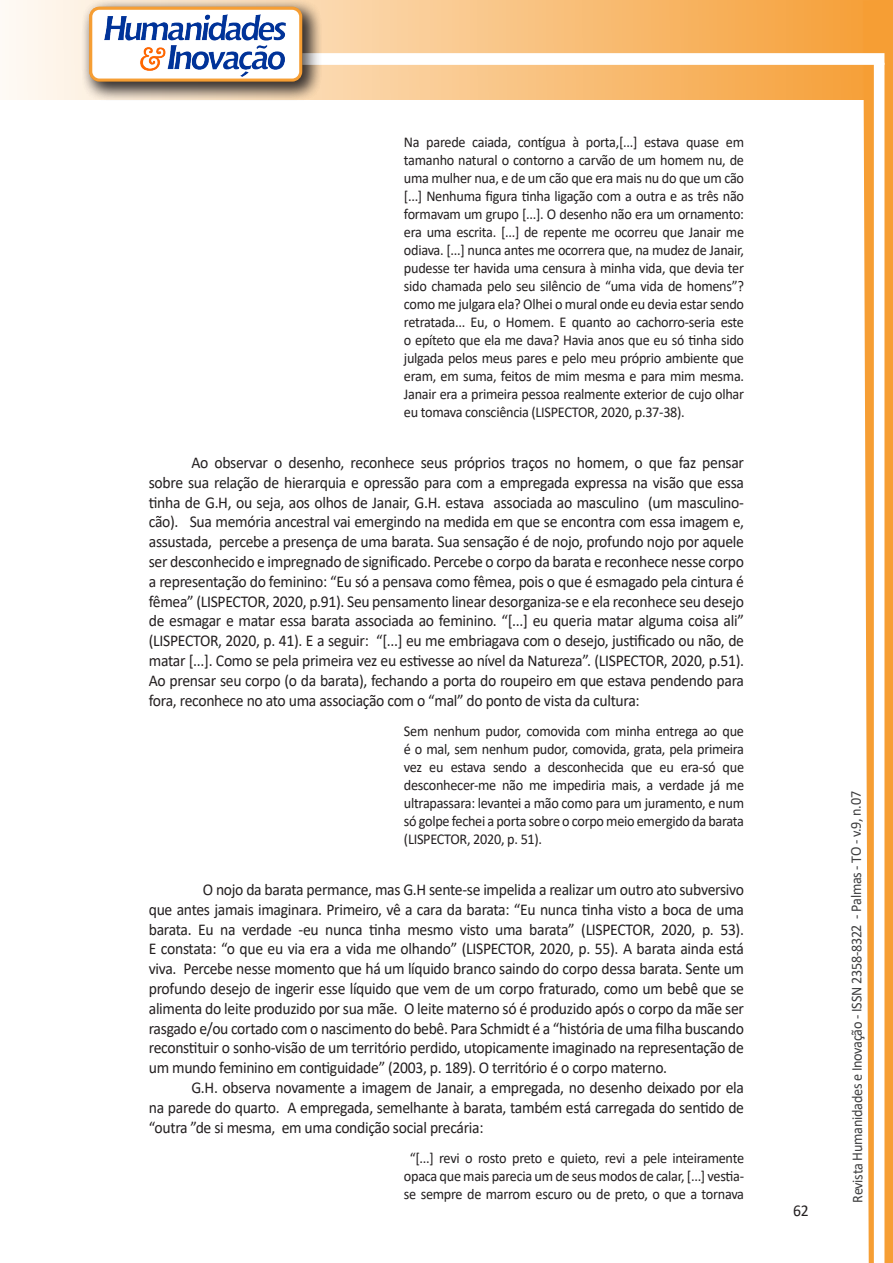
<style>
.page{position:relative;width:893px;height:1263px;background:#fff}
.page>*{position:absolute;margin:0;border:0;box-sizing:border-box;transform-origin:0 0}
.texto{font:16.5px/19.8px "Calibri";letter-spacing:-.02em;color:#231f20;text-align:justify;scale:.95 1}
.citacao{font:15px/18px "Calibri";letter-spacing:-.02em;color:#231f20;text-align:justify;scale:.95 1}
.t1{font:15px "Calibri";letter-spacing:-.025em;color:#3e3e3f;scale:.95 1}
</style>
<div class="page">
<svg style="left:5px;top:0;width:858px;height:100px;background:#f9c484"></svg>
<div style="left:302px;top:53px;width:582px;height:12px;background:#fff;border:2px solid #fff"></div>
<svg style="left:863px;top:0;width:30px;height:1263px"></svg>
<div style="left:81px;top:0;width:241px;height:102px;background:#231f20;opacity:.75"></div>
<div style="left:91px;top:8px;width:210px;height:72px;background:#fff;border-radius:9px"></div>
<img style="left:104px;top:14px;width:181px;height:62px">
<div style="left:89px;top:7px;width:213px;height:75px;border:3px solid #f69e34;border-radius:9px"></div>
<p class="citacao" style="left:404px;top:133px;width:360px">Na parede caiada, contígua à porta,[...] estava quase em tamanho natural o contorno a carvão de um homem nu, de uma mulher nua, e de um cão que era mais nu do que um cão [...] Nenhuma figura tinha ligação com a outra e as três não formavam um grupo [...]. O desenho não era um ornamento: era uma escrita. [...] de repente me ocorreu que Janair me odiava. [...] nunca antes me ocorrera que, na mudez de Janair, pudesse ter havida uma censura à minha vida, que devia ter sido chamada pelo seu silêncio de “uma vida de homens”? como me julgara ela? Olhei o mural onde eu devia estar sendo retratada... Eu, o Homem. E quanto ao cachorro-seria este o epíteto que ela me dava? Havia anos que eu só tinha sido julgada pelos meus pares e pelo meu próprio ambiente que eram, em suma, feitos de mim mesma e para mim mesma.<br>Janair era a primeira pessoa realmente exterior de cujo olhar eu tomava consciência (LISPECTOR, 2020, p.37-38).</p>
<p class="texto" style="left:149px;top:452px;width:628px;text-indent:43px">Ao observar o desenho, reconhece seus próprios traços no homem, o que faz pensar sobre sua relação de hierarquia e opressão para com a empregada expressa na visão que essa tinha de G.H, ou seja, aos olhos de Janair, G.H. estava associada ao masculino (um masculino&shy;cão). Sua memória ancestral vai emergindo na medida em que se encontra com essa imagem e, assustada, percebe a presença de uma barata. Sua sensação é de nojo, profundo nojo por aquele ser desconhecido e impregnado de significado. Percebe o corpo da barata e reconhece nesse corpo a representação do feminino: “Eu só a pensava como fêmea, pois o que é esmagado pela cintura é fêmea” (LISPECTOR, 2020, p.91). Seu pensamento linear desorganiza-se e ela reconhece seu desejo de esmagar e matar essa barata associada ao feminino. “[...] eu queria matar alguma coisa ali” (LISPECTOR, 2020, p. 41). E a seguir: “[...] eu me embriagava com o desejo, justificado ou não, de matar [...]. Como se pela primeira vez eu estivesse ao nível da Natureza”. (LISPECTOR, 2020, p.51).<br>Ao prensar seu corpo (o da barata), fechando a porta do roupeiro em que estava pendendo para fora, reconhece no ato uma associação com o “mal” do ponto de vista da cultura:</p>
<p class="citacao" style="left:404px;top:722px;width:360px">Sem nenhum pudor, comovida com minha entrega ao que é o mal, sem nenhum pudor, comovida, grata, pela primeira vez eu estava sendo a desconhecida que eu era-só que desconhecer-me não me impediria mais, a verdade já me ultrapassara: levantei a mão como para um juramento, e num só golpe fechei a porta sobre o corpo meio emergido da barata (LISPECTOR, 2020, p. 51).</p>
<p class="texto" style="left:149px;top:879px;width:628px;text-indent:54px">O nojo da barata permance, mas G.H sente-se impelida a realizar um outro ato subversivo que antes jamais imaginara. Primeiro, vê a cara da barata: “Eu nunca tinha visto a boca de uma barata. Eu na verdade -eu nunca tinha mesmo visto uma barata” (LISPECTOR, 2020, p. 53).<br>E constata: “o que eu via era a vida me olhando” (LISPECTOR, 2020, p. 55). A barata ainda está viva. Percebe nesse momento que há um líquido branco saindo do corpo dessa barata. Sente um profundo desejo de ingerir esse líquido que vem de um corpo fraturado, como um bebê que se alimenta do leite produzido por sua mãe. O leite materno só é produzido após o corpo da mãe ser rasgado e/ou cortado com o nascimento do bebê. Para Schmidt é a “história de uma filha buscando reconstituir o sonho-visão de um território perdido, utopicamente imaginado na representação de um mundo feminino em contiguidade” (2003, p. 189). O território é o corpo materno.</p>
<p class="texto" style="left:149px;top:1077px;width:628px;text-indent:43px">G.H. observa novamente a imagem de Janair, a empregada, no desenho deixado por ela na parede do quarto. A empregada, semelhante à barata, também está carregada do sentido de “outra ”de si mesma, em uma condição social precária:</p>
<p class="citacao" style="left:404px;top:1149px;width:360px;text-align:center">“[...] revi o rosto preto e quieto, revi a pele inteiramente opaca que mais parecia um de seus modos de calar, [...] vestia&shy;se sempre de marrom escuro ou de preto, o que a tornava</p>
<p class="texto" style="left:793px;top:1200px;width:18px">62</p>
<p class="t1" style="left:846px;top:1203px;width:435px;rotate:-90deg">Revista Humanidades e Inovação - ISSN 2358-8322 - Palmas - TO - v.9, n.07</p>
</div>
